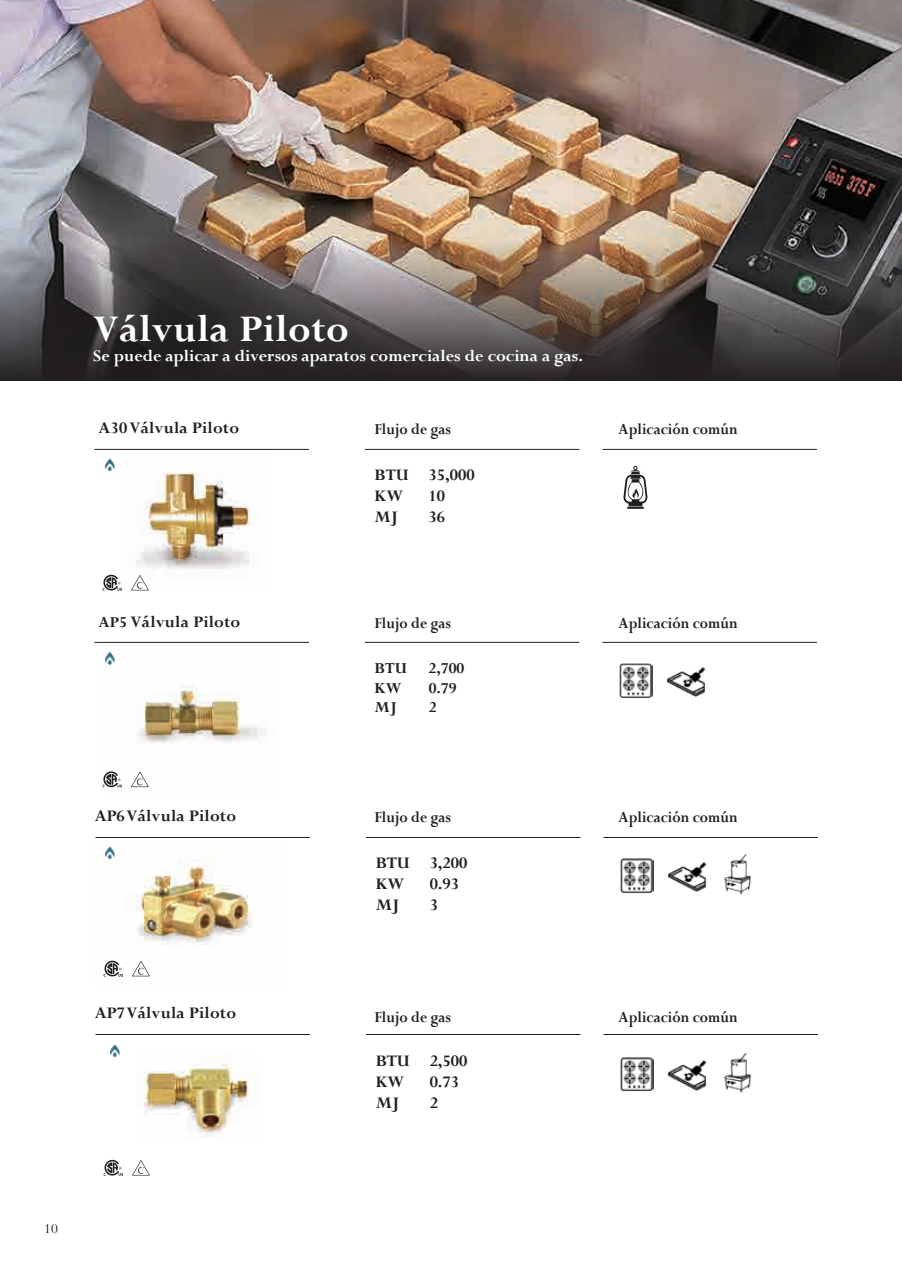
<style>
.page{position:relative;width:902px;height:1272px;background:#fff}
.page>*{position:absolute;margin:0;border:0;box-sizing:border-box;transform-origin:0 0}
.t1{font:700 42px "Perpetua";letter-spacing:.01em;color:#fff}
.t2{font:700 18px "Perpetua";letter-spacing:.01em;color:#231f20}
.t3{font:700 18px "Perpetua";color:#fff}
.t4{font:700 16.95px "Perpetua";color:#231f20;scale:.9 1}
.t5{font:700 16.95px "Perpetua";color:#231f20}
.t6{font:15px "Perpetua";color:#231f20}
.s1{font-size:16.95px}
</style>
<div class="page">
<img style="left:0;top:0;width:901px;height:229px">
<hr style="left:627px;top:506px;width:17px;height:3px;background:#231f20">
<svg style="left:623px;top:466px;width:25px;height:40px"></svg>
<hr style="left:366px;top:837px;width:214px;height:1px;background:#231f20">
<hr style="left:366px;top:1034px;width:214px;height:1px;background:#231f20">
<hr style="left:603px;top:837px;width:214px;height:1px;background:#231f20">
<hr style="left:603px;top:1034px;width:214px;height:1px;background:#231f20">
<img style="left:103px;top:859px;width:149px;height:118px">
<img style="left:138px;top:1054px;width:119px;height:84px">
<svg style="left:104px;top:960px;width:19px;height:16px"></svg>
<svg style="left:104px;top:1159px;width:19px;height:16px"></svg>
<svg style="left:132px;top:960px;width:18px;height:16px"></svg>
<svg style="left:132px;top:1160px;width:18px;height:15px"></svg>
<img style="left:620px;top:858px;width:34px;height:35px">
<img style="left:620px;top:1057px;width:34px;height:34px">
<img style="left:667px;top:1060px;width:40px;height:31px">
<img style="left:668px;top:862px;width:39px;height:30px">
<img style="left:724px;top:854px;width:27px;height:41px">
<img style="left:723px;top:1053px;width:29px;height:40px">
<img style="left:0;top:229px;width:901px;height:152px">
<hr style="left:95px;top:1034px;width:215px;height:1px;background:#231f20">
<img style="left:619px;top:663px;width:34px;height:35px">
<img style="left:667px;top:667px;width:39px;height:30px">
<hr style="left:365px;top:449px;width:214px;height:1px;background:#231f20">
<hr style="left:365px;top:642px;width:214px;height:1px;background:#231f20">
<hr style="left:602px;top:449px;width:214px;height:1px;background:#231f20">
<hr style="left:602px;top:642px;width:214px;height:1px;background:#231f20">
<img style="left:119px;top:472px;width:137px;height:119px">
<img style="left:103px;top:677px;width:163px;height:111px">
<svg style="left:102px;top:574px;width:20px;height:16px"></svg>
<svg style="left:102px;top:771px;width:20px;height:16px"></svg>
<svg style="left:131px;top:575px;width:18px;height:15px"></svg>
<svg style="left:131px;top:771px;width:18px;height:16px"></svg>
<hr style="left:94px;top:449px;width:215px;height:1px;background:#231f20">
<img style="left:104px;top:458px;width:20px;height:20px">
<img style="left:104px;top:652px;width:11px;height:14px">
<img style="left:103px;top:846px;width:21px;height:19px">
<img style="left:109px;top:1044px;width:11px;height:14px">
<hr style="left:95px;top:837px;width:215px;height:1px;background:#231f20">
<hr style="left:94px;top:642px;width:215px;height:1px;background:#231f20">
<p class="t1" style="left:93px;top:303px;width:257px">Válvula Piloto</p>
<p class="t3" style="left:93px;top:345px;width:491px">Se puede aplicar a diversos aparatos comerciales de cocina a gas.</p>
<p class="t2" style="left:98px;top:417px;width:142px">A30 Válvula Piloto</p>
<p class="t2" style="left:98px;top:611px;width:143px"><span class="s1">AP5</span> Válvula Piloto</p>
<p class="t4" style="left:374px;top:418px;width:86px">Flujo de gas</p>
<p class="t2" style="left:374px;top:464px;width:101px">BTU 35,000</p>
<p class="t2" style="left:374px;top:485px;width:30px">KW</p>
<p class="t2" style="left:428px;top:485px;width:18px">10</p>
<p class="t2" style="left:374px;top:506px;width:25px">MJ</p>
<p class="t2" style="left:428px;top:506px;width:18px">36</p>
<p class="t4" style="left:374px;top:612px;width:86px">Flujo de gas</p>
<p class="t5" style="left:374px;top:657px;width:34px">BTU</p>
<p class="t5" style="left:428px;top:657px;width:37px">2,700</p>
<p class="t5" style="left:374px;top:677px;width:28px">KW</p>
<p class="t5" style="left:428px;top:677px;width:29px">0.79</p>
<p class="t5" style="left:374px;top:696px;width:24px">MJ</p>
<p class="t5" style="left:428px;top:696px;width:9px">2</p>
<p class="t4" style="left:618px;top:418px;width:134px">Aplicación común</p>
<p class="t4" style="left:618px;top:612px;width:134px">Aplicación común</p>
<p class="t2" style="left:95px;top:804px;width:143px">AP6 Válvula Piloto</p>
<p class="t2" style="left:95px;top:1001px;width:143px">AP7 Válvula Piloto</p>
<p class="t4" style="left:374px;top:806px;width:86px">Flujo de gas</p>
<p class="t2" style="left:375px;top:851px;width:93px">BTU 3,200</p>
<p class="t2" style="left:375px;top:872px;width:30px">KW</p>
<p class="t2" style="left:429px;top:872px;width:31px">0.93</p>
<p class="t2" style="left:375px;top:893px;width:25px">MJ</p>
<p class="t2" style="left:429px;top:893px;width:10px">3</p>
<p class="t4" style="left:374px;top:1006px;width:86px">Flujo de gas</p>
<p class="t2" style="left:375px;top:1049px;width:93px">BTU 2,500</p>
<p class="t2" style="left:375px;top:1070px;width:30px">KW</p>
<p class="t2" style="left:429px;top:1070px;width:31px">0.73</p>
<p class="t2" style="left:375px;top:1091px;width:25px">MJ</p>
<p class="t2" style="left:429px;top:1091px;width:10px">2</p>
<p class="t4" style="left:618px;top:806px;width:134px">Aplicación común</p>
<p class="t4" style="left:618px;top:1006px;width:134px">Aplicación común</p>
<p class="t6" style="left:44px;top:1219px;width:15px">10</p>
</div>
